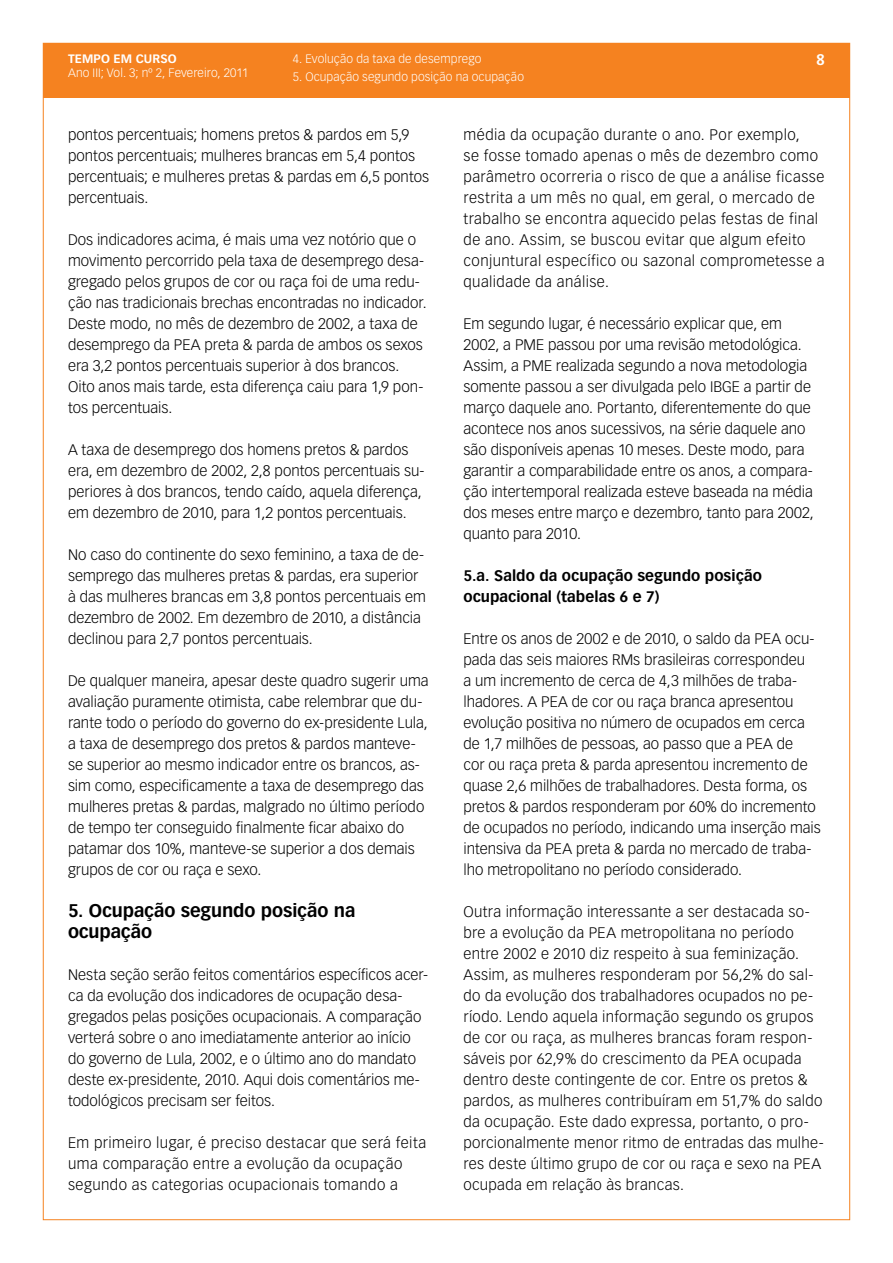
<style>
.page{position:relative;width:893px;height:1263px;background:#fff}
.page>*{position:absolute;margin:0;border:0;box-sizing:border-box;transform-origin:0 0}
.t1{font:700 18px/21px "Vectora LT Std";letter-spacing:-.005em;color:#000}
.t2{font:300 15px/21px "Vectora LT Std";letter-spacing:.005em;color:#000}
.t3{font:300 15px/21px "Vectora LT Std";letter-spacing:.03em;color:#000}
.t4{font:700 15px/21px "Vectora LT Std";letter-spacing:.005em;color:#000}
.t5{font:700 15px "Vectora LT Std";color:#fff}
.t6{font:300 12px "Vectora LT Std";letter-spacing:.01em;color:#fff}
.t7{font:700 12px "Vectora LT Std";letter-spacing:.01em;color:#fff}
</style>
<div class="page">
<div style="left:43px;top:43px;width:806px;height:55px;background:#f58220"></div>
<p class="t6" style="left:293px;top:52px;width:190px">4. Evolução da taxa de desemprego</p>
<p class="t6" style="left:293px;top:70px;width:233px">5. Ocupação segundo posição na ocupação</p>
<p class="t7" style="left:68px;top:51px;width:110px">TEMPO EM CURSO</p>
<p class="t5" style="left:816px;top:51px;width:10px">8</p>
<p class="t6" style="left:68px;top:66px;width:182px">Ano III; Vol. 3; nº 2, Fevereiro, 2011</p>
<p class="t2" style="left:68px;top:124px;width:362px">pontos percentuais; homens pretos &amp; pardos em 5,9 pontos percentuais; mulheres brancas em 5,4 pontos percentuais; e mulheres pretas &amp; pardas em 6,5 pontos percentuais.</p>
<p class="t2" style="left:68px;top:229px;width:360px">Dos indicadores acima, é mais uma vez notório que o movimento percorrido pela taxa de desemprego desa&shy;gregado pelos grupos de cor ou raça foi de uma redu&shy;ção nas tradicionais brechas encontradas no indicador.<br>Deste modo, no mês de dezembro de 2002, a taxa de desemprego da PEA preta &amp; parda de ambos os sexos era 3,2 pontos percentuais superior à dos brancos.<br>Oito anos mais tarde, esta diferença caiu para 1,9 pon&shy;tos percentuais.</p>
<p class="t2" style="left:68px;top:439px;width:358px">A taxa de desemprego dos homens pretos &amp; pardos era, em dezembro de 2002, 2,8 pontos percentuais su&shy;periores à dos brancos, tendo caído, aquela diferença, em dezembro de 2010, para 1,2 pontos percentuais.</p>
<p class="t2" style="left:68px;top:544px;width:359px">No caso do continente do sexo feminino, a taxa de de&shy;semprego das mulheres pretas &amp; pardas, era superior à das mulheres brancas em 3,8 pontos percentuais em dezembro de 2002. Em dezembro de 2010, a distância declinou para 2,7 pontos percentuais.</p>
<p class="t2" style="left:68px;top:670px;width:362px">De qualquer maneira, apesar deste quadro sugerir uma avaliação puramente otimista, cabe relembrar que du&shy;rante todo o período do governo do ex-presidente Lula, a taxa de desemprego dos pretos &amp; pardos manteve&shy;se superior ao mesmo indicador entre os brancos, as&shy;sim como, especificamente a taxa de desemprego das mulheres pretas &amp; pardas, malgrado no último período de tempo ter conseguido finalmente ficar abaixo do patamar dos 10%, manteve-se superior a dos demais grupos de cor ou raça e sexo.</p>
<p class="t1" style="left:68px;top:900px;width:289px">5. Ocupação segundo posição na ocupação</p>
<p class="t2" style="left:68px;top:964px;width:361px">Nesta seção serão feitos comentários específicos acer&shy;ca da evolução dos indicadores de ocupação desa&shy;gregados pelas posições ocupacionais. A comparação verterá sobre o ano imediatamente anterior ao início do governo de Lula, 2002, e o último ano do mandato deste ex-presidente, 2010. Aqui dois comentários me&shy;todológicos precisam ser feitos.</p>
<p class="t3" style="left:68px;top:1132px;width:360px">Em primeiro lugar, é preciso destacar que será feita uma comparação entre a evolução da ocupação segundo as categorias ocupacionais tomando a</p>
<p class="t3" style="left:463px;top:124px;width:363px">média da ocupação durante o ano. Por exemplo,<br>se fosse tomado apenas o mês de dezembro como parâmetro ocorreria o risco de que a análise ficasse restrita a um mês no qual, em geral, o mercado de trabalho se encontra aquecido pelas festas de final de ano. Assim, se buscou evitar que algum efeito conjuntural específico ou sazonal comprometesse a qualidade da análise.</p>
<p class="t2" style="left:463px;top:313px;width:352px">Em segundo lugar, é necessário explicar que, em 2002, a PME passou por uma revisão metodológica.<br>Assim, a PME realizada segundo a nova metodologia somente passou a ser divulgada pelo IBGE a partir de março daquele ano. Portanto, diferentemente do que acontece nos anos sucessivos, na série daquele ano são disponíveis apenas 10 meses. Deste modo, para garantir a comparabilidade entre os anos, a compara&shy;ção intertemporal realizada esteve baseada na média dos meses entre março e dezembro, tanto para 2002, quanto para 2010.</p>
<p class="t4" style="left:463px;top:565px;width:300px">5.a. Saldo da ocupação segundo posição ocupacional (tabelas 6 e 7)</p>
<p class="t2" style="left:463px;top:628px;width:359px">Entre os anos de 2002 e de 2010, o saldo da PEA ocu&shy;pada das seis maiores RMs brasileiras correspondeu<br>a um incremento de cerca de 4,3 milhões de traba&shy;lhadores. A PEA de cor ou raça branca apresentou evolução positiva no número de ocupados em cerca de 1,7 milhões de pessoas, ao passo que a PEA de<br>cor ou raça preta &amp; parda apresentou incremento de quase 2,6 milhões de trabalhadores. Desta forma, os pretos &amp; pardos responderam por 60% do incremento de ocupados no período, indicando uma inserção mais intensiva da PEA preta &amp; parda no mercado de traba&shy;lho metropolitano no período considerado.</p>
<p class="t2" style="left:463px;top:901px;width:362px">Outra informação interessante a ser destacada so&shy;bre a evolução da PEA metropolitana no período entre 2002 e 2010 diz respeito à sua feminização.<br>Assim, as mulheres responderam por 56,2% do sal&shy;do da evolução dos trabalhadores ocupados no pe&shy;ríodo. Lendo aquela informação segundo os grupos de cor ou raça, as mulheres brancas foram respon&shy;sáveis por 62,9% do crescimento da PEA ocupada dentro deste contingente de cor. Entre os pretos &amp; pardos, as mulheres contribuíram em 51,7% do saldo da ocupação. Este dado expressa, portanto, o pro&shy;porcionalmente menor ritmo de entradas das mulhe&shy;res deste último grupo de cor ou raça e sexo na PEA ocupada em relação às brancas.</p>
</div>
